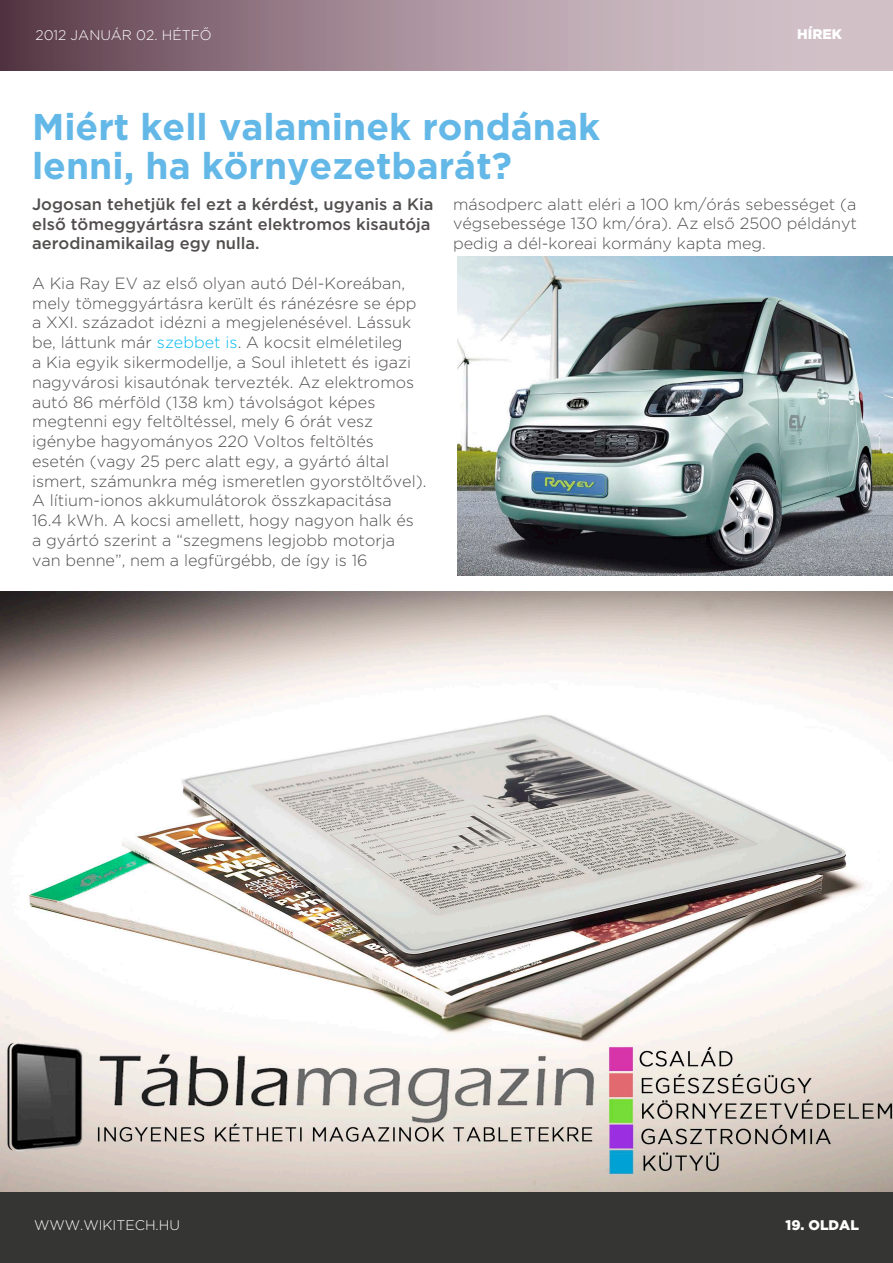
<style>
.page{position:relative;width:893px;height:1263px;background:#fff}
.page>*{position:absolute;margin:0;border:0;box-sizing:border-box;transform-origin:0 0}
.text_cim{font:700 37.2px/39.5px "Gotham";color:#63b8e7}
.t1{font:500 16.5px/19.8px "Gotham";color:#524e4e}
.text{font:300 16.2px/19.8px "Gotham";color:#524e4e}
.text_datum{font:300 13.95px "Gotham";color:#fff}
.text_www{font:300 13.95px "Gotham";color:#fff}
.text_oldalszam{font:900 13.95px "Gotham";color:#fff}
.text_tartalom{font:900 13.95px "Gotham";color:#fff}
.s1{color:#00baf1}
</style>
<div class="page">
<svg style="left:0;top:0;width:893px;height:71px;background:#a68e98"></svg>
<div style="left:0;top:1191px;width:893px;height:71px;background:#353534"></div>
<img style="left:0;top:591px;width:893px;height:600px">
<img style="left:457px;top:256px;width:436px;height:319px">
<p class="text_datum" style="left:35px;top:27px;width:178px">2012 JANUÁR 02. HÉTFŐ</p>
<p class="text_tartalom" style="left:797px;top:26px;width:46px">HÍREK</p>
<p class="text_cim" style="left:32px;top:106px;width:570px">Miért kell valaminek rondának lenni, ha környezetbarát?</p>
<p class="t1" style="left:32px;top:194px;width:403px">Jogosan tehetjük fel ezt a kérdést, ugyanis a Kia első tömeggyártásra szánt elektromos kisautója aerodinamikailag egy nulla.</p>
<p class="text" style="left:32px;top:273px;width:396px">A Kia Ray EV az első olyan autó Dél-Koreában, mely tömeggyártásra került és ránézésre se épp a XXI. századot idézni a megjelenésével. Lássuk be, láttunk már <span class="s1">szebbet is</span>. A kocsit elméletileg<br>a Kia egyik sikermodellje, a Soul ihletett és igazi nagyvárosi kisautónak tervezték. Az elektromos autó 86 mérföld (138 km) távolságot képes megtenni egy feltöltéssel, mely 6 órát vesz igénybe hagyományos 220 Voltos feltöltés esetén (vagy 25 perc alatt egy, a gyártó által ismert, számunkra még ismeretlen gyorstöltővel).<br>A lítium-ionos akkumulátorok összkapacitása<br>16.4 kWh. A kocsi amellett, hogy nagyon halk és a gyártó szerint a “szegmens legjobb motorja van benne”, nem a legfürgébb, de így is 16</p>
<p class="text" style="left:453px;top:194px;width:405px;text-align:justify">másodperc alatt eléri a 100 km/órás sebességet (a végsebessége 130 km/óra). Az első 2500 példányt pedig a dél-koreai kormány kapta meg.</p>
<p class="text_www" style="left:34px;top:1217px;width:148px">WWW.WIKITECH.HU</p>
<p class="text_oldalszam" style="left:785px;top:1217px;width:75px">19. OLDAL</p>
</div>
